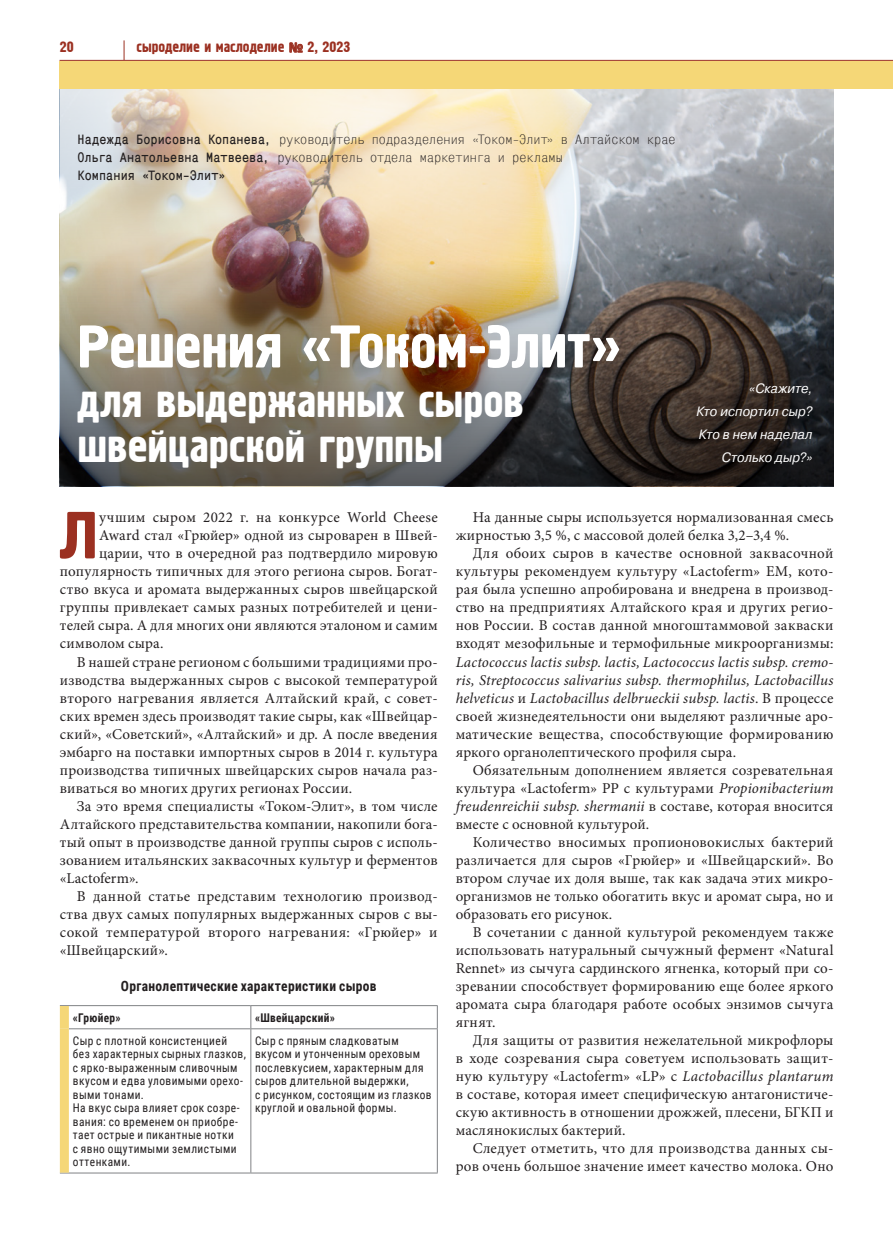
<style>
.page{position:relative;width:893px;height:1234px;background:#fff}
.page>*{position:absolute;margin:0;border:0;box-sizing:border-box;transform-origin:0 0}
.t1{font:66.45px "Hermes";color:#9b3021}
.t2{font:60px "Hermes";letter-spacing:-.005em;color:#fff}
.t3{font:45px/45px "Hermes";letter-spacing:-.005em;color:#fff}
.t4{font:15px/18px "Minion Pro";letter-spacing:.015em;color:#231f20;text-align:justify}
.t5{font:italic 15px/18px "Minion Pro";letter-spacing:.01em;color:#231f20;text-align:justify}
.t6{font:15px/18px "Mono Condensed C";color:#231f20}
.t7{font:15px "Hermes";color:#9b3021}
.t8{font:15px "Mono Condensed C Bold";color:#231f20}
.t9{font:700 14.25px "Roboto Condensed";letter-spacing:.02em;color:#231f20;scale:.95 1}
.t10{font:italic 13.5px/23px "Pragmatica";letter-spacing:.005em;color:#fff;text-align:right;scale:.95 1}
.t11{font:12px/13.5px "Roboto Condensed";letter-spacing:.04em;color:#231f20;scale:.95 1}
.t12{font:700 12px "Roboto Condensed";letter-spacing:.03em;color:#231f20;scale:.95 1}
.s1{font-family:"Calibri";font-weight:700}
.s2{font-family:"Mono Condensed C Bold"}
.s3{font-style:normal}
.s4{font-style:italic}
</style>
<div class="page">
<div style="left:60px;top:62px;width:833px;height:27px;background:#f5d777"></div>
<svg style="left:289px;top:42px;width:14px;height:11px"></svg>
<svg style="left:124px;top:40px;width:1px;height:20px"></svg>
<hr style="left:60px;top:60px;width:833px;height:1px;background:#9b3021">
<svg style="left:60px;top:89px;width:773px;height:162px;background:#d2c8ba"></svg>
<img style="left:60px;top:251px;width:773px;height:235px">
<hr style="left:251px;top:1005px;width:187px;height:1px;background:#808285">
<svg style="left:250px;top:1006px;width:1px;height:22px"></svg>
<svg style="left:437px;top:1005px;width:1px;height:23px"></svg>
<hr style="left:251px;top:1028px;width:187px;height:1px;background:#808285">
<hr style="left:250px;top:1028px;width:1px;height:144px;background:#808285">
<hr style="left:437px;top:1028px;width:1px;height:144px;background:#808285">
<hr style="left:251px;top:1172px;width:187px;height:1px;background:#808285">
<hr style="left:60px;top:1005px;width:191px;height:1px;background:#808285">
<hr style="left:69px;top:1028px;width:182px;height:1px;background:#808285">
<hr style="left:60px;top:1172px;width:191px;height:1px;background:#808285">
<div style="left:60px;top:1005px;width:9px;height:23px;background:#f5d777"></div>
<div style="left:60px;top:1028px;width:9px;height:144px;background:#f5d777"></div>
<p class="t7" style="left:60px;top:38px;width:15px">20</p>
<p class="t7" style="left:136px;top:39px;width:215px">сыроделие и маслоделие <span class="s1">№</span> 2, 2023</p>
<p class="t6" style="left:78px;top:131px;width:599px"><span class="s2">Надежда Борисовна Копанева,</span> руководитель подразделения «Током-Элит» в Алтайском крае<br><span class="s2">Ольга Анатольевна Матвеева,</span> руководитель отдела маркетинга и рекламы</p>
<p class="t8" style="left:78px;top:169px;width:150px">Компания «Током-Элит»</p>
<h2 class="t2" style="left:78px;top:313px;width:546px">Решения «Током-Элит»</h2>
<h3 class="t3" style="left:78px;top:380px;width:448px">для выдержанных сыров швейцарской группы</h3>
<p class="t10" style="left:696px;top:377px;width:124px">«Скажите,<br>Кто испортил сыр?<br>Кто в нем наделал<br>Столько дыр?»</p>
<h1 class="t1" style="left:60px;top:498px;width:39px">Л</h1>
<p class="t4" style="left:99px;top:508px;width:340px">учшим сыром 2022 г. на конкурсе World Cheese</p>
<p class="t4" style="left:99px;top:526px;width:340px">Award стал «Грюйер» одной из сыроварен в Швей-</p>
<p class="t4" style="left:99px;top:544px;width:340px">царии, что в очередной раз подтвердило мировую</p>
<p class="t4" style="left:60px;top:562px;width:379px">популярность типичных для этого региона сыров. Богат-</p>
<p class="t4" style="left:60px;top:580px;width:379px">ство вкуса и аромата выдержанных сыров швейцарской</p>
<p class="t4" style="left:60px;top:598px;width:379px">группы привлекает самых разных потребителей и цени-</p>
<p class="t4" style="left:60px;top:616px;width:379px">телей сыра. А для многих они являются эталоном и самим</p>
<p class="t4" style="left:60px;top:634px;width:105px">символом сыра.</p>
<p class="t4" style="left:77px;top:652px;width:362px">В нашей стране регионом с большими традициями про-</p>
<p class="t4" style="left:60px;top:670px;width:379px">изводства выдержанных сыров с высокой температурой</p>
<p class="t4" style="left:60px;top:688px;width:379px">второго нагревания является Алтайский край, с совет-</p>
<p class="t4" style="left:60px;top:706px;width:379px">ских времен здесь производят такие сыры, как «Швейцар-</p>
<p class="t4" style="left:60px;top:724px;width:379px">ский», «Советский», «Алтайский» и др. А после введения</p>
<p class="t4" style="left:60px;top:742px;width:379px">эмбарго на поставки импортных сыров в 2014 г. культура</p>
<p class="t4" style="left:60px;top:760px;width:379px">производства типичных швейцарских сыров начала раз-</p>
<p class="t4" style="left:60px;top:778px;width:294px">виваться во многих других регионах России.</p>
<p class="t4" style="left:77px;top:796px;width:362px">За это время специалисты «Током-Элит», в том числе</p>
<p class="t4" style="left:60px;top:814px;width:379px">Алтайского представительства компании, накопили бога-</p>
<p class="t4" style="left:60px;top:832px;width:379px">тый опыт в производстве данной группы сыров с исполь-</p>
<p class="t4" style="left:60px;top:850px;width:379px">зованием итальянских заквасочных культур и ферментов</p>
<p class="t4" style="left:60px;top:868px;width:80px">«Lactoferm».</p>
<p class="t4" style="left:77px;top:886px;width:362px">В данной статье представим технологию производ-</p>
<p class="t4" style="left:60px;top:904px;width:379px">ства двух самых популярных выдержанных сыров с вы-</p>
<p class="t4" style="left:60px;top:922px;width:379px">сокой температурой второго нагревания: «Грюйер» и</p>
<p class="t4" style="left:60px;top:940px;width:109px">«Швейцарский».</p>
<p class="t9" style="left:121px;top:975px;width:271px">Органолептические характеристики сыров</p>
<p class="t12" style="left:73px;top:1008px;width:52px">«Грюйер»</p>
<p class="t12" style="left:255px;top:1008px;width:86px">«Швейцарский»</p>
<p class="t11" style="left:73px;top:1032px;width:184px">Сыр с плотной консистенцией без характерных сырных глазков, с ярко-выраженным сливочным вкусом и едва уловимыми орехо&shy;выми тонами.<br>На вкус сыра влияет срок созре&shy;вания: со временем он приобре&shy;тает острые и пикантные нотки<br>с явно ощутимыми землистыми оттенками.</p>
<p class="t11" style="left:255px;top:1032px;width:187px">Сыр с пряным сладковатым вкусом и утонченным ореховым послевкусием, характерным для сыров длительной выдержки,<br>с рисунком, состоящим из глазков круглой и овальной формы.</p>
<p class="t4" style="left:456px;top:508px;width:379px;text-indent:17px">На данные сыры используется нормализованная смесь жирностью 3,5 %, с массовой долей белка 3,2–3,4 %.</p>
<p class="t4" style="left:456px;top:544px;width:379px;text-indent:17px">Для обоих сыров в качестве основной заквасочной культуры рекомендуем культуру «Lactoferm» EM, кото&shy;рая была успешно апробирована и внедрена в производ&shy;ство на предприятиях Алтайского края и других регио&shy;нов России. В состав данной многоштаммовой закваски входят мезофильные и термофильные микроорганизмы:</p>
<p class="t5" style="left:456px;top:652px;width:379px">Lactococcus lactis subsp. lactis, Lactococcus lactis subsp. cremo&shy;ris, Streptococcus salivarius subsp. thermophilus, Lactobacillus helveticus <span class="s3">и</span> Lactobacillus delbrueckii subsp. lactis<span class="s3">. В процессе своей жизнедеятельности они выделяют различные аро&shy;матические вещества, способствующие формированию яркого органолептического профиля сыра.</span></p>
<p class="t4" style="left:456px;top:760px;width:379px;text-indent:17px">Обязательным дополнением является созревательная культура «Lactoferm» PP с культурами <span class="s4">Propionibacterium freudenreichii subsp. shermanii</span> в составе, которая вносится вместе с основной культурой.</p>
<p class="t4" style="left:456px;top:832px;width:379px;text-indent:17px">Количество вносимых пропионовокислых бактерий различается для сыров «Грюйер» и «Швейцарский». Во втором случае их доля выше, так как задача этих микро&shy;организмов не только обогатить вкус и аромат сыра, но и образовать его рисунок.</p>
<p class="t4" style="left:456px;top:922px;width:379px;text-indent:17px">В сочетании с данной культурой рекомендуем также использовать натуральный сычужный фермент «Natural Rennet» из сычуга сардинского ягненка, который при со&shy;зревании способствует формированию еще более яркого аромата сыра благодаря работе особых энзимов сычуга ягнят.</p>
<p class="t4" style="left:456px;top:1030px;width:379px;text-indent:17px">Для защиты от развития нежелательной микрофлоры в ходе созревания сыра советуем использовать защит&shy;ную культуру «Lactoferm» «LP» с <span class="s4">Lactobacillus plantarum </span>в составе, которая имеет специфическую антагонистиче&shy;скую активность в отношении дрожжей, плесени, БГКП и маслянокислых бактерий.</p>
<p class="t4" style="left:456px;top:1138px;width:379px;text-align:right">Следует отметить, что для производства данных сы&shy;ров очень большое значение имеет качество молока. Оно</p>
</div>
